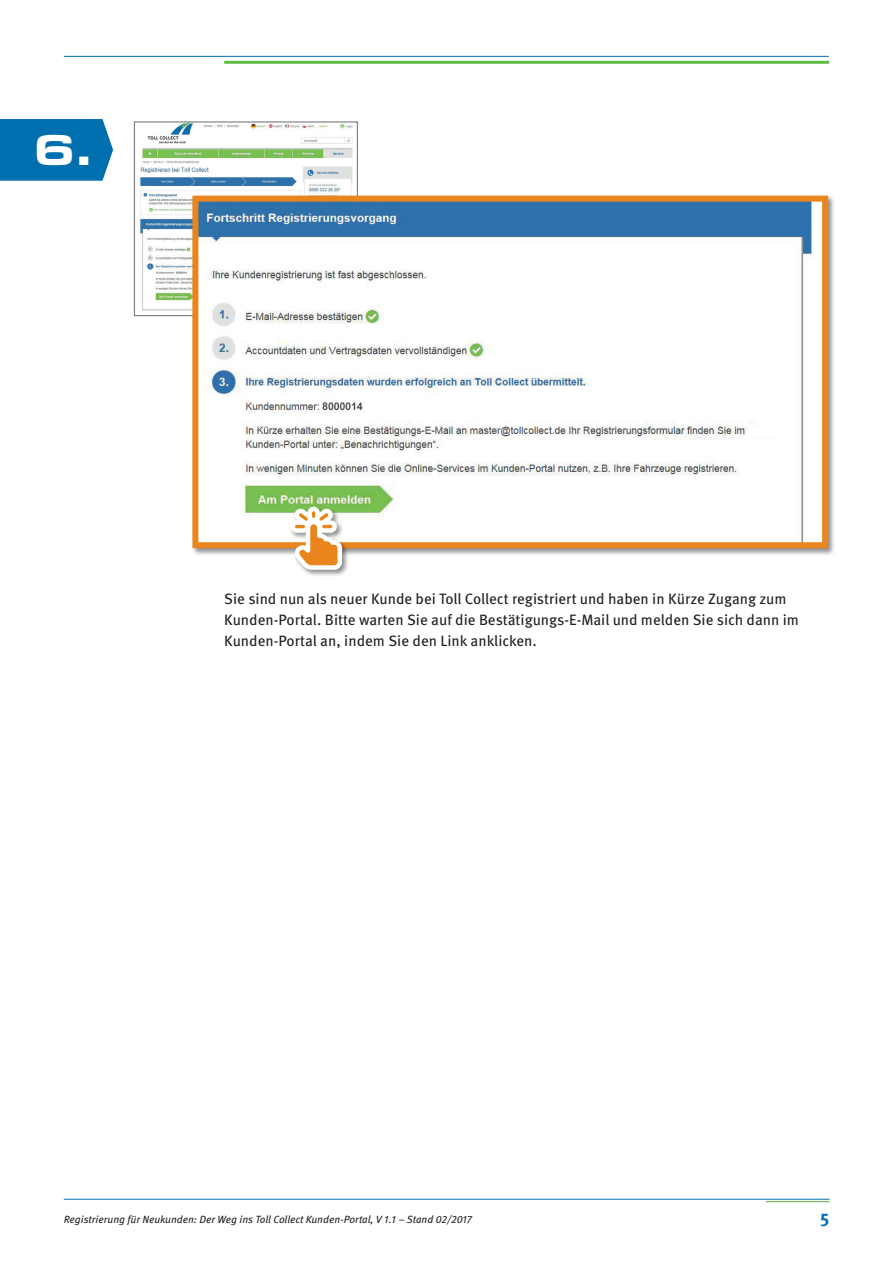
<style>
.page{position:relative;width:893px;height:1263px;background:#fff}
.page>*{position:absolute;margin:0;border:0;box-sizing:border-box;transform-origin:0 0}
.t1{font:900 45px "Eurostile OT Ext";color:#fff}
.t2{font:700 18px "Meta Pro";color:#006faf}
.t3{font:15px/21px "Meta Pro";color:#231f20}
.t4{font:italic 10.5px "Meta Pro";color:#231f20}
</style>
<div class="page">
<img style="left:138px;top:123px;width:215px;height:188px">
<div style="left:134px;top:121px;width:224px;height:195px;border:1px solid #808285"></div>
<svg style="left:189px;top:193px;width:642px;height:358px"></svg>
<svg style="left:0;top:119px;width:113px;height:62px;background:#0d76b3"></svg>
<hr style="left:224px;top:61px;width:605px;height:3px;background:#60bb46">
<hr style="left:64px;top:56px;width:765px;height:1px;background:#006faf">
<hr style="left:64px;top:1199px;width:766px;height:1px;background:#006faf">
<hr style="left:766px;top:1201px;width:64px;height:1px;background:#60bb46">
<div style="left:289px;top:505px;width:61px;height:72px;background:#231f20;opacity:.5"></div>
<svg style="left:290px;top:505px;width:54px;height:67px"></svg>
<h1 class="t1" style="left:33px;top:123px;width:60px">6.</h1>
<p class="t3" style="left:224px;top:588px;width:576px">Sie sind nun als neuer Kunde bei Toll Collect registriert und haben in Kürze Zugang zum<br>Kunden-Portal. Bitte warten Sie auf die Bestätigungs-E-Mail und melden Sie sich dann im<br>Kunden-Portal an, indem Sie den Link anklicken.</p>
<p class="t4" style="left:64px;top:1212px;width:410px">Registrierung für Neukunden: Der Weg ins Toll Collect Kunden-Portal, V 1.1 – Stand 02/2017</p>
<p class="t2" style="left:820px;top:1205px;width:11px">5</p>
</div>
